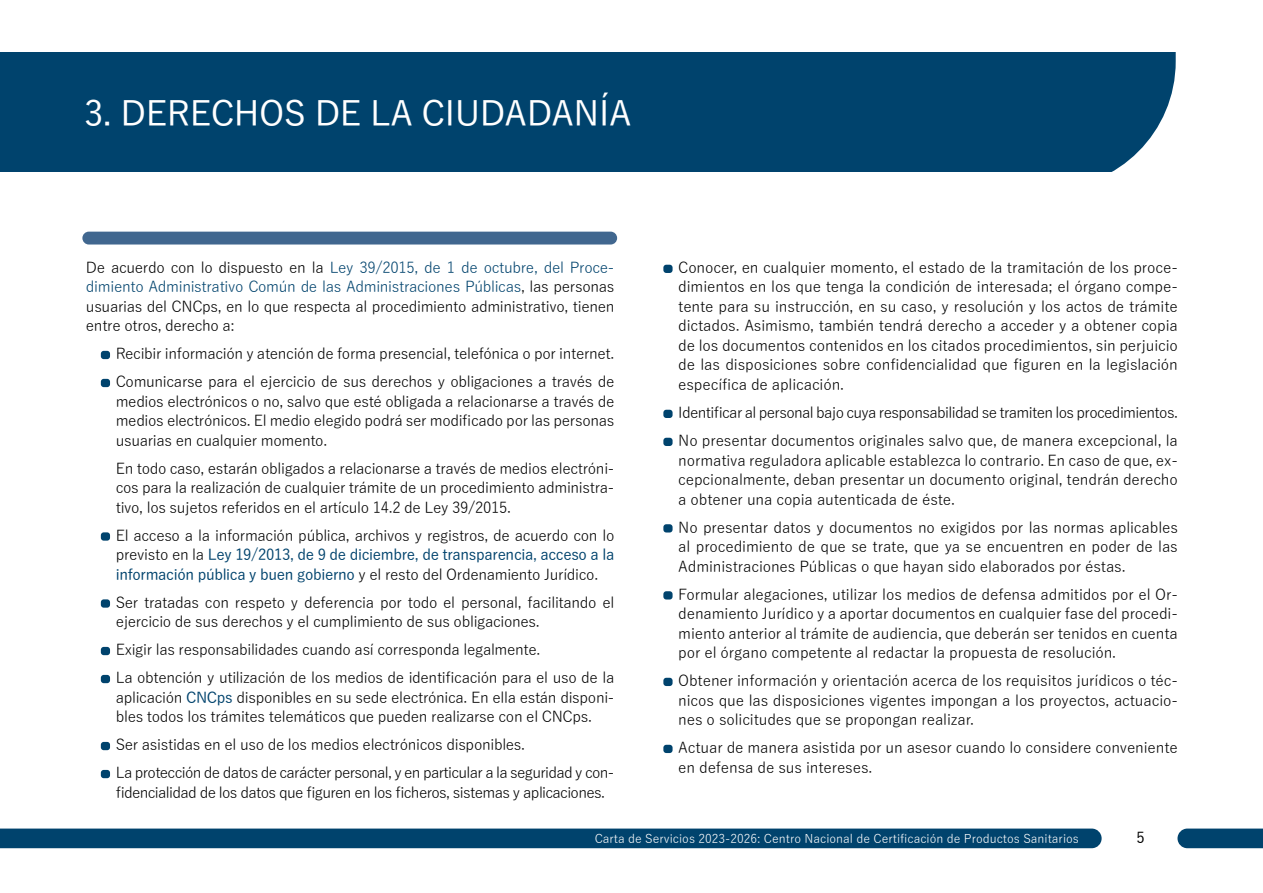
<style>
.page{position:relative;width:1263px;height:893px;background:#fff}
.page>*{position:absolute;margin:0;border:0;box-sizing:border-box;transform-origin:0 0}
.Titulos{font:500 34.5px "Yu Gothic";letter-spacing:-.01em;color:#fff}
.t1{font:15px/19.5px "Yu Gothic";letter-spacing:-.025em;color:#000;text-align:justify}
.t2{font:15px/19.5px "Yu Gothic";letter-spacing:-.045em;color:#000}
.t3{font:500 15px "Yu Gothic";color:#000}
.t4{font:12px "Yu Gothic";color:#fff}
.s1{color:#00436d}
.s2{font-weight:500;color:#00436d}
</style>
<div class="page">
<div style="left:0;top:828px;width:1101px;height:20px;background:#00436d"></div>
<svg style="left:1177px;top:828px;width:86px;height:20px;background:#0e4d75"></svg>
<div style="left:0;top:53px;width:1176px;height:119px;background:#00436d"></div>
<div style="left:101px;top:351px;width:9px;height:8px;background:#00436d;border-radius:3px"></div>
<div style="left:101px;top:379px;width:9px;height:8px;background:#00436d;border-radius:3px"></div>
<div style="left:101px;top:532px;width:9px;height:9px;background:#00436d;border-radius:3px"></div>
<div style="left:101px;top:599px;width:9px;height:9px;background:#00436d;border-radius:3px"></div>
<div style="left:101px;top:647px;width:9px;height:8px;background:#00436d;border-radius:3px"></div>
<div style="left:101px;top:675px;width:9px;height:8px;background:#00436d;border-radius:3px"></div>
<div style="left:101px;top:742px;width:9px;height:8px;background:#00436d;border-radius:3px"></div>
<div style="left:101px;top:770px;width:9px;height:8px;background:#00436d;border-radius:3px"></div>
<div style="left:82px;top:232px;width:535px;height:12px;background:#41678f;border-radius:6px"></div>
<div style="left:663px;top:265px;width:9px;height:8px;background:#00436d;border-radius:3px"></div>
<div style="left:663px;top:410px;width:9px;height:8px;background:#00436d;border-radius:3px"></div>
<div style="left:663px;top:438px;width:9px;height:8px;background:#00436d;border-radius:3px"></div>
<div style="left:663px;top:524px;width:9px;height:8px;background:#00436d;border-radius:3px"></div>
<div style="left:663px;top:591px;width:9px;height:8px;background:#00436d;border-radius:3px"></div>
<div style="left:663px;top:678px;width:9px;height:8px;background:#00436d;border-radius:3px"></div>
<div style="left:663px;top:745px;width:9px;height:8px;background:#00436d;border-radius:3px"></div>
<p class="Titulos" style="left:84px;top:81px;width:549px">3. DERECHOS DE LA CIUDADANÍA</p>
<p class="t1" style="left:86px;top:255px;width:530px">De acuerdo con lo dispuesto en la <span class="s1">Ley 39/2015, de 1 de octubre, del Proce&shy;dimiento Administrativo Común de las Administraciones Públicas</span>, las personas usuarias del CNCps, en lo que respecta al procedimiento administrativo, tienen entre otros, derecho a:</p>
<p class="t1" style="left:116px;top:342px;width:500px">Recibir información y atención de forma presencial, telefónica o por internet.</p>
<p class="t1" style="left:116px;top:370px;width:500px">Comunicarse para el ejercicio de sus derechos y obligaciones a través de medios electrónicos o no, salvo que esté obligada a relacionarse a través de medios electrónicos. El medio elegido podrá ser modificado por las personas usuarias en cualquier momento.</p>
<p class="t1" style="left:116px;top:456px;width:500px">En todo caso, estarán obligados a relacionarse a través de medios electróni&shy;cos para la realización de cualquier trámite de un procedimiento administra&shy;tivo, los sujetos referidos en el artículo 14.2 de Ley 39/2015.</p>
<p class="t1" style="left:116px;top:523px;width:500px">El acceso a la información pública, archivos y registros, de acuerdo con lo previsto en la <span class="s2">Ley 19/2013, de 9 de diciembre, de transparencia, acceso a la información pública y buen gobierno</span> y el resto del Ordenamiento Jurídico.</p>
<p class="t1" style="left:116px;top:590px;width:500px">Ser tratadas con respeto y deferencia por todo el personal, facilitando el ejercicio de sus derechos y el cumplimiento de sus obligaciones.</p>
<p class="t1" style="left:116px;top:638px;width:426px">Exigir las responsabilidades cuando así corresponda legalmente.</p>
<p class="t1" style="left:116px;top:666px;width:500px">La obtención y utilización de los medios de identificación para el uso de la aplicación <span class="s2">CNCps</span> disponibles en su sede electrónica. En ella están disponi&shy;bles todos los trámites telemáticos que pueden realizarse con el CNCps.</p>
<p class="t1" style="left:116px;top:733px;width:411px">Ser asistidas en el uso de los medios electrónicos disponibles.</p>
<p class="t2" style="left:116px;top:761px;width:500px">La protección de datos de carácter personal, y en particular a la seguridad y con&shy;fidencialidad de los datos que figuren en los ficheros, sistemas y aplicaciones.</p>
<p class="t1" style="left:678px;top:256px;width:501px">Conocer, en cualquier momento, el estado de la tramitación de los proce&shy;dimientos en los que tenga la condición de interesada; el órgano compe&shy;tente para su instrucción, en su caso, y resolución y los actos de trámite dictados. Asimismo, también tendrá derecho a acceder y a obtener copia de los documentos contenidos en los citados procedimientos, sin perjuicio de las disposiciones sobre confidencialidad que figuren en la legislación específica de aplicación.</p>
<p class="t2" style="left:678px;top:401px;width:501px">Identificar al personal bajo cuya responsabilidad se tramiten los procedimientos.</p>
<p class="t1" style="left:678px;top:429px;width:501px">No presentar documentos originales salvo que, de manera excepcional, la normativa reguladora aplicable establezca lo contrario. En caso de que, ex&shy;cepcionalmente, deban presentar un documento original, tendrán derecho a obtener una copia autenticada de éste.</p>
<p class="t1" style="left:678px;top:515px;width:501px">No presentar datos y documentos no exigidos por las normas aplicables al procedimiento de que se trate, que ya se encuentren en poder de las Administraciones Públicas o que hayan sido elaborados por éstas.</p>
<p class="t1" style="left:678px;top:582px;width:501px">Formular alegaciones, utilizar los medios de defensa admitidos por el Or&shy;denamiento Jurídico y a aportar documentos en cualquier fase del procedi&shy;miento anterior al trámite de audiencia, que deberán ser tenidos en cuenta por el órgano competente al redactar la propuesta de resolución.</p>
<p class="t1" style="left:678px;top:669px;width:501px">Obtener información y orientación acerca de los requisitos jurídicos o téc&shy;nicos que las disposiciones vigentes impongan a los proyectos, actuacio&shy;nes o solicitudes que se propongan realizar.</p>
<p class="t1" style="left:678px;top:736px;width:501px">Actuar de manera asistida por un asesor cuando lo considere conveniente en defensa de sus intereses.</p>
<p class="t4" style="left:595px;top:827px;width:486px">Carta de Servicios 2023-2026: Centro Nacional de Certificación de Productos Sanitarios</p>
<p class="t3" style="left:1136px;top:824px;width:10px">5</p>
</div>
